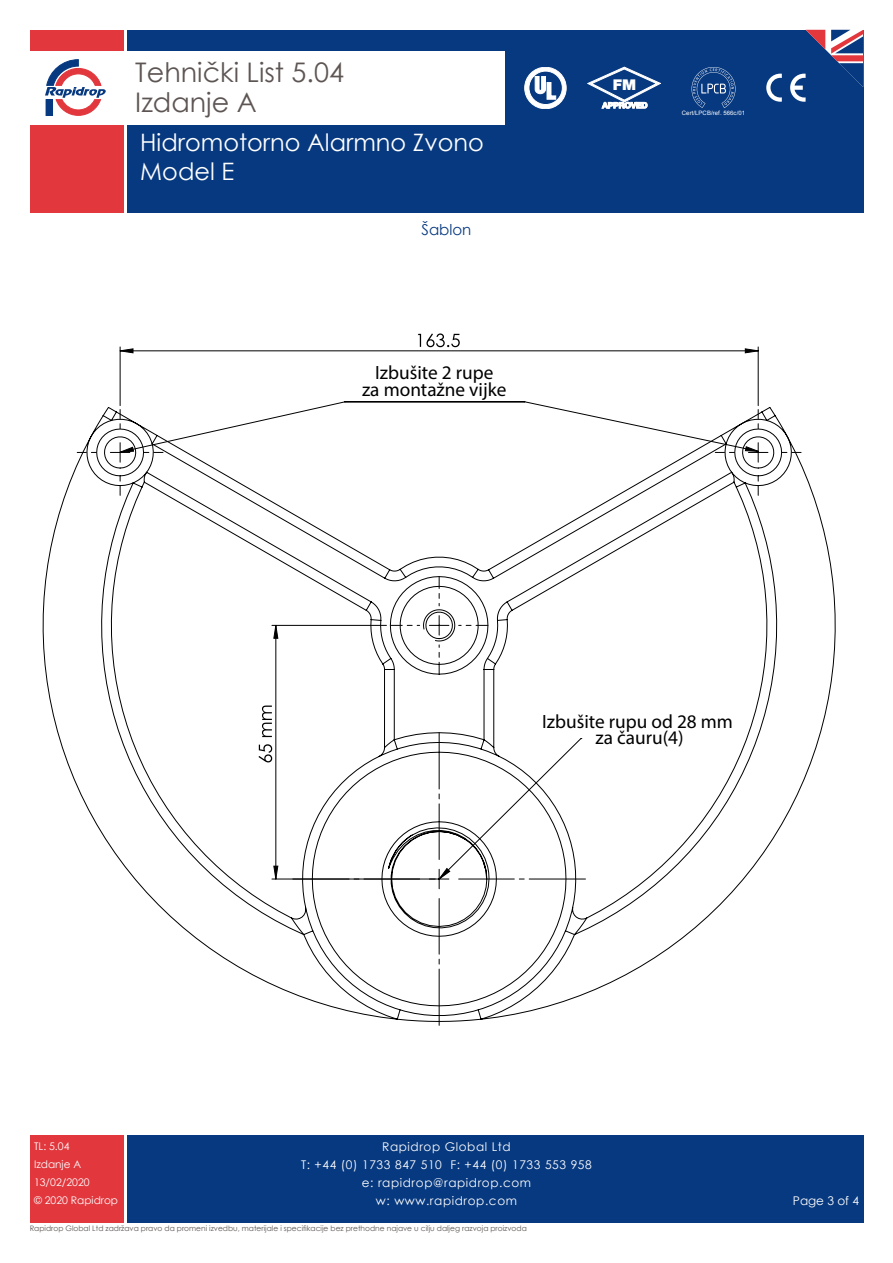
<style>
.page{position:relative;width:893px;height:1263px;background:#fff}
.page>*{position:absolute;margin:0;border:0;box-sizing:border-box;transform-origin:0 0}
.t1{font:27px/30px "Century Gothic";color:#5d5553}
.t2{font:24px/28.8px "Century Gothic";color:#fff}
.t3{font:19.2px/16.5px "Myriad Pro";color:#000;text-align:center}
.RD_DS_Subhead{font:15px "Century Gothic";color:#073980}
.t4{font:900 14.85px "Helvetica Neue";color:#fff}
.t5{font:12px/18px "Century Gothic";letter-spacing:.05em;color:#fff;text-align:center}
.t6{font:10.5px/18px "Century Gothic";color:#fff}
.t7{font:7.5px "Century Gothic";color:#5d5553}
.t8{font:6px "Arial";letter-spacing:.01em;color:#fff}
</style>
<div class="page">
<div style="left:30px;top:30px;width:93px;height:183px;background:#e1373d"></div>
<div style="left:30px;top:52px;width:93px;height:73px;background:#fff"></div>
<div style="left:30px;top:1135px;width:93px;height:88px;background:#e1373d"></div>
<div style="left:127px;top:1135px;width:736px;height:88px;background:#073980"></div>
<div style="left:127px;top:30px;width:736px;height:183px;background:#073980"></div>
<svg style="left:45px;top:59px;width:61px;height:57px"></svg>
<div style="left:127px;top:52px;width:378px;height:73px;background:#fff"></div>
<svg style="left:525px;top:67px;width:41px;height:42px"></svg>
<svg style="left:587px;top:67px;width:74px;height:41px"></svg>
<svg style="left:790px;top:30px;width:73px;height:72px"></svg>
<svg style="left:766px;top:74px;width:16px;height:28px"></svg>
<svg style="left:692px;top:67px;width:43px;height:41px"></svg>
<hr style="left:120px;top:347px;width:1px;height:59px;background:#000">
<hr style="left:758px;top:347px;width:1px;height:59px;background:#000">
<svg style="left:119px;top:333px;width:640px;height:21px"></svg>
<svg style="left:42px;top:406px;width:794px;height:616px"></svg>
<h1 class="t1" style="left:135px;top:56px;width:210px">Tehnički List 5.04<br>Izdanje A</h1>
<h2 class="t2" style="left:140px;top:127px;width:345px">Hidromotorno Alarmno Zvono<br>Model E</h2>
<p class="RD_DS_Subhead" style="left:421px;top:219px;width:51px">Šablon</p>
<p class="t3" style="left:362px;top:364px;width:146px">Izbušite 2 rupe<br>za montažne vijke</p>
<h3 class="t4" style="left:613px;top:75px;width:25px">FM</h3>
<p class="t8" style="left:682px;top:109px;width:65px">Cert/LPCB/ref. 566c/01</p>
<p class="t3" style="left:542px;top:713px;width:192px">Izbušite rupu od 28 mm za čauru(4)</p>
<h3 class="t6" style="left:34px;top:1137px;width:86px">TL: 5.04<br>Izdanje A<br>13/02/2020<br>© 2020 Rapidrop</h3>
<h3 class="t5" style="left:301px;top:1138px;width:292px">Rapidrop Global Ltd<br>T: +44 (0) 1733 847 510 F: +44 (0) 1733 553 958 e: rapidrop@rapidrop.com<br>w: www.rapidrop.com</h3>
<p class="t7" style="left:30px;top:1223px;width:499px">Rapidrop Global Ltd zadržava pravo da promeni izvedbu, materijale i specifikacije bez prethodne najave u cilju daljeg razvoja proizvoda</p>
<h3 class="t5" style="left:793px;top:1192px;width:68px">Page 3 of 4</h3>
</div>
